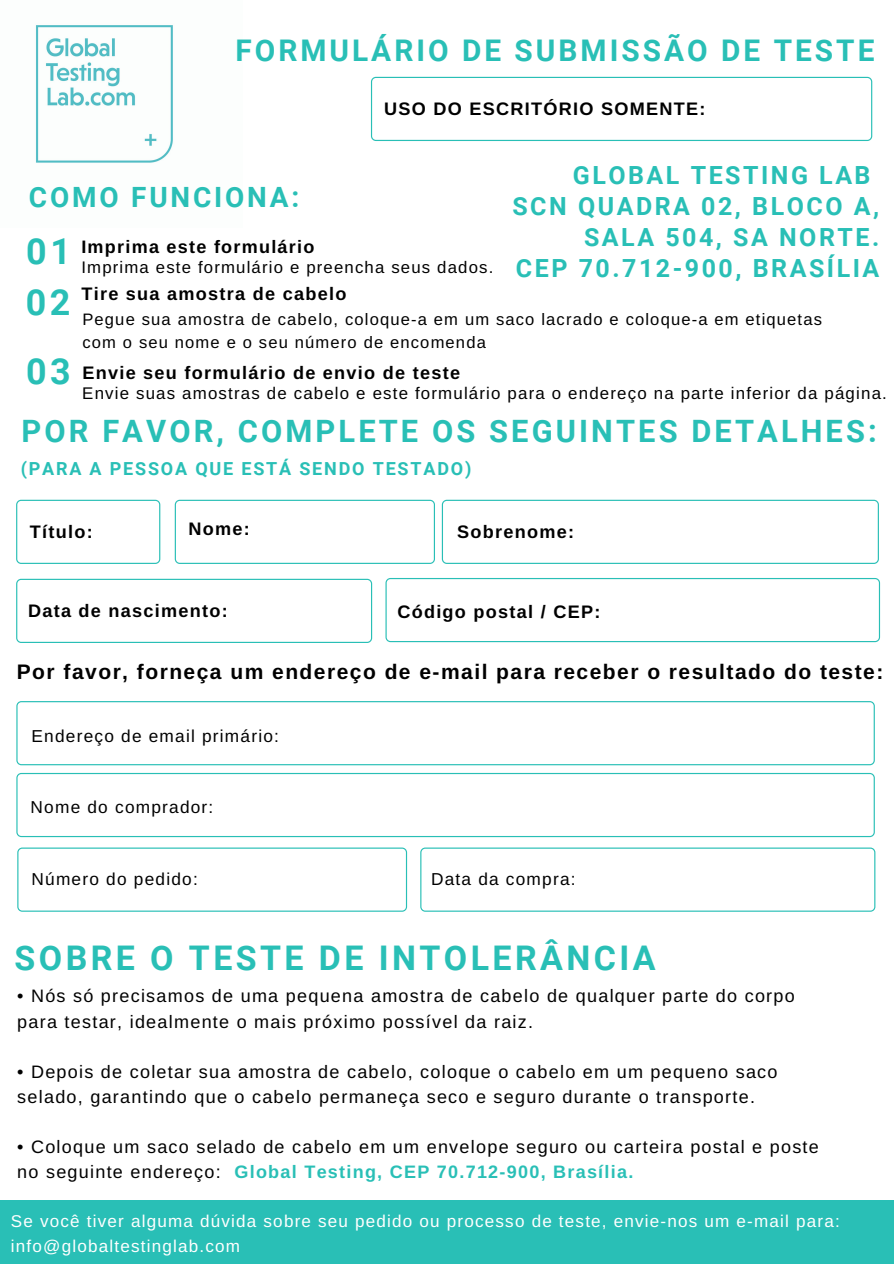
<style>
.page{position:relative;width:894px;height:1264px;background:#fff}
.page>*{position:absolute;margin:0;border:0;box-sizing:border-box;transform-origin:0 0}
.t1{font:700 35.85px "Roboto";color:#29bfb6}
.t2{font:700 33.9px "Roboto";letter-spacing:.1em;color:#29bfb6}
.t3{font:700 30.75px "Roboto";letter-spacing:.1em;color:#29bfb6}
.t4{font:700 29.85px "Roboto";letter-spacing:.1em;color:#29bfb6}
.t5{font:700 27.9px "Roboto";letter-spacing:.1em;color:#29bfb6}
.t6{font:700 25.05px "Roboto";letter-spacing:.1em;color:#29bfb6}
.t7{font:700 21px "Arimo";letter-spacing:.07em;color:#000}
.t8{font:700 18.15px "Arimo";letter-spacing:.07em;color:#000}
.t9{font:18px/25.2px "Arimo";letter-spacing:.07em;color:#000}
.t10{font:700 18px "Roboto";letter-spacing:.1em;color:#29bfb6}
.t11{font:700 18px "Arimo";letter-spacing:.07em;color:#000}
.t12{font:17.25px "Arimo";letter-spacing:.07em;color:#000}
.t13{font:17.1px/24.2px "Arimo";letter-spacing:.07em;color:#fff}
.t14{font:16.8px "Arimo";letter-spacing:.07em;color:#000}
.t15{font:16.5px/23.1px "Arimo";letter-spacing:.07em;color:#000}
.s1{font-weight:700;color:#29bfb6}
</style>
<div class="page">
<svg style="left:17px;top:847px;width:390px;height:64px"></svg>
<svg style="left:16px;top:773px;width:858px;height:64px"></svg>
<svg style="left:16px;top:701px;width:858px;height:64px"></svg>
<svg style="left:385px;top:578px;width:494px;height:64px"></svg>
<svg style="left:441px;top:500px;width:437px;height:64px"></svg>
<svg style="left:175px;top:500px;width:260px;height:64px"></svg>
<svg style="left:16px;top:578px;width:356px;height:65px"></svg>
<svg style="left:16px;top:500px;width:144px;height:64px"></svg>
<img style="left:35px;top:25px;width:138px;height:138px">
<svg style="left:371px;top:77px;width:501px;height:64px"></svg>
<svg style="left:420px;top:847px;width:455px;height:64px"></svg>
<div style="left:0;top:1199px;width:893px;height:64px;background:#29bfb6"></div>
<h3 class="t4" style="left:235px;top:33px;width:640px">FORMULÁRIO DE SUBMISSÃO DE TESTE</h3>
<p class="t8" style="left:384px;top:98px;width:322px">USO DO ESCRITÓRIO SOMENTE:</p>
<h3 class="t5" style="left:29px;top:181px;width:272px">COMO FUNCIONA:</h3>
<h1 class="t1" style="left:26px;top:231px;width:46px">01</h1>
<p class="t11" style="left:81px;top:236px;width:234px">Imprima este formulário</p>
<p class="t14" style="left:81px;top:258px;width:413px">Imprima este formulário e preencha seus dados.</p>
<h3 class="t6" style="left:572px;top:160px;width:299px">GLOBAL TESTING LAB</h3>
<h3 class="t6" style="left:512px;top:192px;width:368px">SCN QUADRA 02, BLOCO A,</h3>
<h3 class="t6" style="left:584px;top:223px;width:296px">SALA 504, SA NORTE.</h3>
<h3 class="t6" style="left:516px;top:254px;width:365px">CEP 70.712-900, BRASÍLIA</h3>
<h1 class="t1" style="left:26px;top:282px;width:46px">02</h1>
<h1 class="t1" style="left:26px;top:351px;width:46px">03</h1>
<p class="t8" style="left:81px;top:283px;width:266px">Tire sua amostra de cabelo</p>
<p class="t15" style="left:82px;top:308px;width:741px">Pegue sua amostra de cabelo, coloque-a em um saco lacrado e coloque-a em etiquetas com o seu nome e o seu número de encomenda</p>
<p class="t8" style="left:82px;top:362px;width:379px">Envie seu formulário de envio de teste</p>
<p class="t14" style="left:82px;top:384px;width:805px">Envie suas amostras de cabelo e este formulário para o endereço na parte inferior da página.</p>
<h3 class="t3" style="left:21px;top:413px;width:856px">POR FAVOR, COMPLETE OS SEGUINTES DETALHES:</h3>
<p class="t10" style="left:21px;top:458px;width:452px">(PARA A PESSOA QUE ESTÁ SENDO TESTADO)</p>
<p class="t8" style="left:30px;top:522px;width:64px">Título:</p>
<p class="t8" style="left:188px;top:519px;width:63px">Nome:</p>
<p class="t8" style="left:457px;top:522px;width:118px">Sobrenome:</p>
<p class="t8" style="left:28px;top:601px;width:201px">Data de nascimento:</p>
<p class="t8" style="left:397px;top:602px;width:204px">Código postal / CEP:</p>
<p class="t7" style="left:17px;top:660px;width:867px">Por favor, forneça um endereço de e-mail para receber o resultado do teste:</p>
<p class="t12" style="left:32px;top:726px;width:249px">Endereço de email primário:</p>
<p class="t12" style="left:31px;top:797px;width:184px">Nome do comprador:</p>
<p class="t12" style="left:32px;top:869px;width:168px">Número do pedido:</p>
<p class="t12" style="left:431px;top:869px;width:146px">Data da compra:</p>
<h2 class="t2" style="left:15px;top:938px;width:642px">SOBRE O TESTE DE INTOLERÂNCIA</h2>
<p class="t9" style="left:17px;top:983px;width:778px">• Nós só precisamos de uma pequena amostra de cabelo de qualquer parte do corpo para testar, idealmente o mais próximo possível da raiz.</p>
<p class="t9" style="left:17px;top:1058px;width:761px">• Depois de coletar sua amostra de cabelo, coloque o cabelo em um pequeno saco selado, garantindo que o cabelo permaneça seco e seguro durante o transporte.</p>
<p class="t9" style="left:17px;top:1134px;width:803px">• Coloque um saco selado de cabelo em um envelope seguro ou carteira postal e poste no seguinte endereço: <span class="s1">Global Testing, CEP 70.712-900, Brasília.</span></p>
<p class="t13" style="left:11px;top:1209px;width:830px">Se você tiver alguma dúvida sobre seu pedido ou processo de teste, envie-nos um e-mail para: info@globaltestinglab.com</p>
</div>
